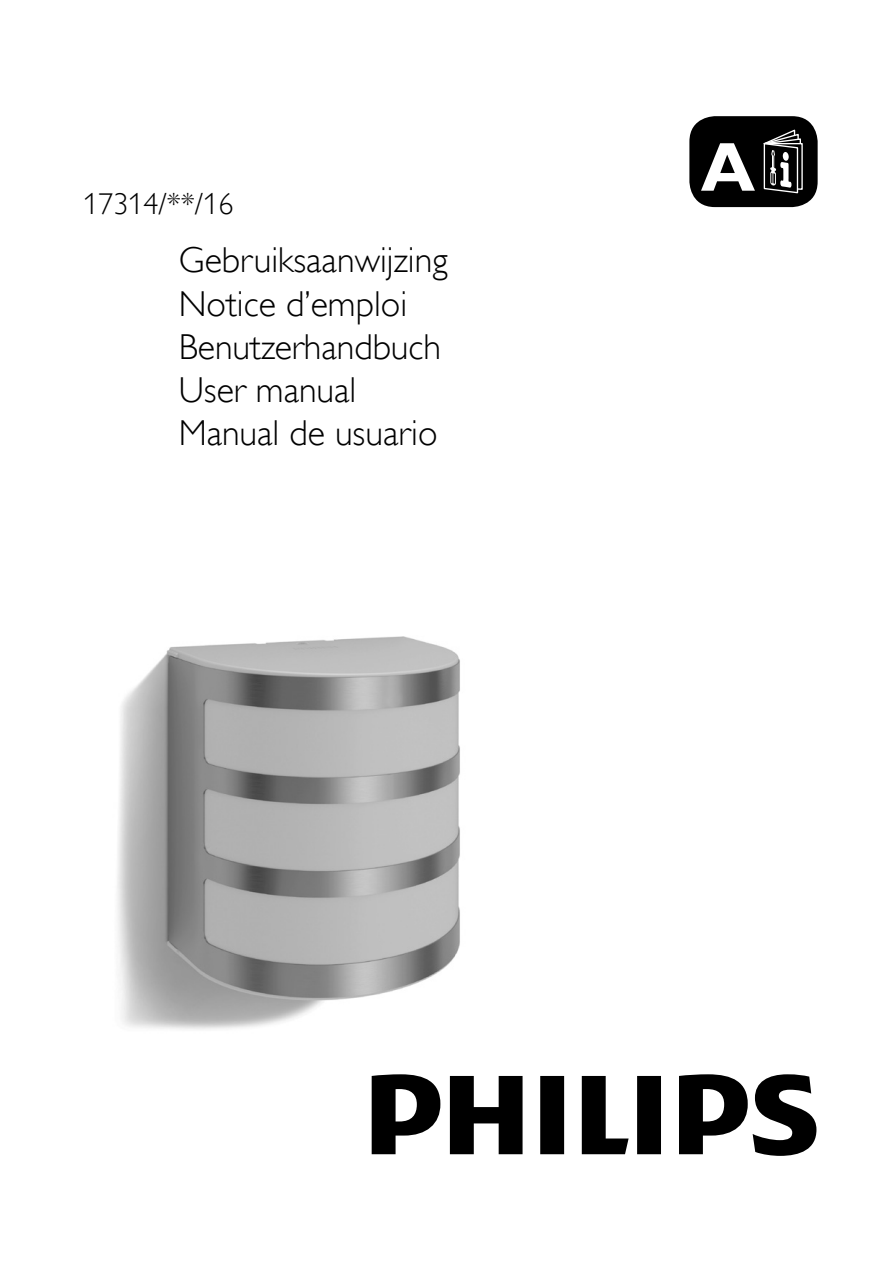
<style>
.page{position:relative;width:893px;height:1263px;background:#fff}
.page>*{position:absolute;margin:0;border:0;box-sizing:border-box;transform-origin:0 0}
.t1{font:700 69.6px "Gill Sans Std";color:#fff}
.t2{font:36px "Gill Sans Alt One WGL Light";color:#000}
.t3{font:30px "Gill Sans Alt One WGL Light";color:#000}
</style>
<div class="page">
<img style="left:117px;top:636px;width:343px;height:394px">
<svg style="left:372px;top:1074px;width:444px;height:82px"></svg>
<svg style="left:689px;top:116px;width:129px;height:91px;background:#1d1d1d"></svg>
<p class="t3" style="left:83px;top:185px;width:151px">17314/**/16</p>
<p class="t2" style="left:179px;top:237px;width:270px">Gebruiksaanwijzing</p>
<p class="t2" style="left:179px;top:280px;width:230px">Notice d’emploi</p>
<p class="t2" style="left:179px;top:323px;width:264px">Benutzerhandbuch</p>
<p class="t2" style="left:179px;top:366px;width:179px">User manual</p>
<p class="t2" style="left:179px;top:409px;width:260px">Manual de usuario</p>
<p class="t1" style="left:701px;top:126px;width:56px">A</p>
</div>
